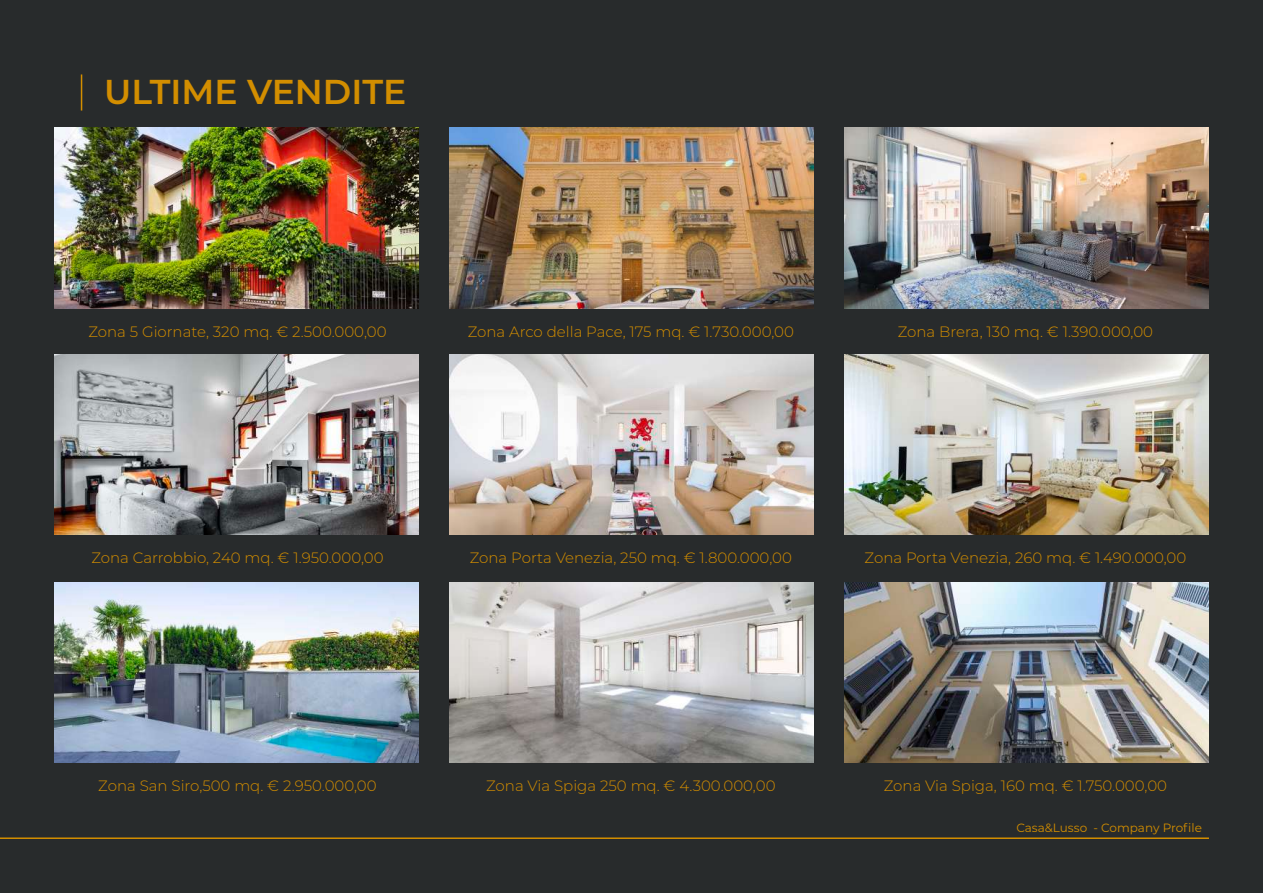
<style>
.page{position:relative;width:1263px;height:893px;background:#282b2c}
.page>*{position:absolute;margin:0;border:0;box-sizing:border-box;transform-origin:0 0}
.t1{font:600 34.5px "Montserrat";color:#d38e00}
.t2{font:300 15px "Montserrat";color:#d38e00}
.t3{font:12px "Montserrat";color:#d38e00}
</style>
<div class="page">
<hr style="left:81px;top:74px;width:1px;height:37px;background:#d38e00">
<hr style="left:0;top:837px;width:1209px;height:2px;background:#d38e00">
<img style="left:54px;top:128px;width:365px;height:180px">
<img style="left:54px;top:354px;width:365px;height:181px">
<img style="left:54px;top:582px;width:365px;height:181px">
<img style="left:449px;top:128px;width:365px;height:180px">
<img style="left:449px;top:354px;width:365px;height:181px">
<img style="left:449px;top:582px;width:365px;height:181px">
<img style="left:844px;top:128px;width:365px;height:180px">
<img style="left:844px;top:354px;width:365px;height:181px">
<img style="left:844px;top:582px;width:365px;height:181px">
<h1 class="t1" style="left:104px;top:67px;width:304px">ULTIME VENDITE</h1>
<p class="t2" style="left:88px;top:321px;width:300px">Zona 5 Giornate, 320 mq. € 2.500.000,00</p>
<p class="t2" style="left:468px;top:321px;width:328px">Zona Arco della Pace, 175 mq. € 1.730.000,00</p>
<p class="t2" style="left:898px;top:321px;width:257px">Zona Brera, 130 mq. € 1.390.000,00</p>
<p class="t2" style="left:91px;top:548px;width:294px">Zona Carrobbio, 240 mq. € 1.950.000,00</p>
<p class="t2" style="left:470px;top:548px;width:324px">Zona Porta Venezia, 250 mq. € 1.800.000,00</p>
<p class="t2" style="left:865px;top:548px;width:323px">Zona Porta Venezia, 260 mq. € 1.490.000,00</p>
<p class="t2" style="left:98px;top:776px;width:280px">Zona San Siro,500 mq. € 2.950.000,00</p>
<p class="t2" style="left:486px;top:776px;width:291px">Zona Via Spiga 250 mq. € 4.300.000,00</p>
<p class="t2" style="left:884px;top:776px;width:285px">Zona Via Spiga, 160 mq. € 1.750.000,00</p>
<p class="t3" style="left:1016px;top:820px;width:187px">Casa&amp;Lusso - Company Profile</p>
</div>
